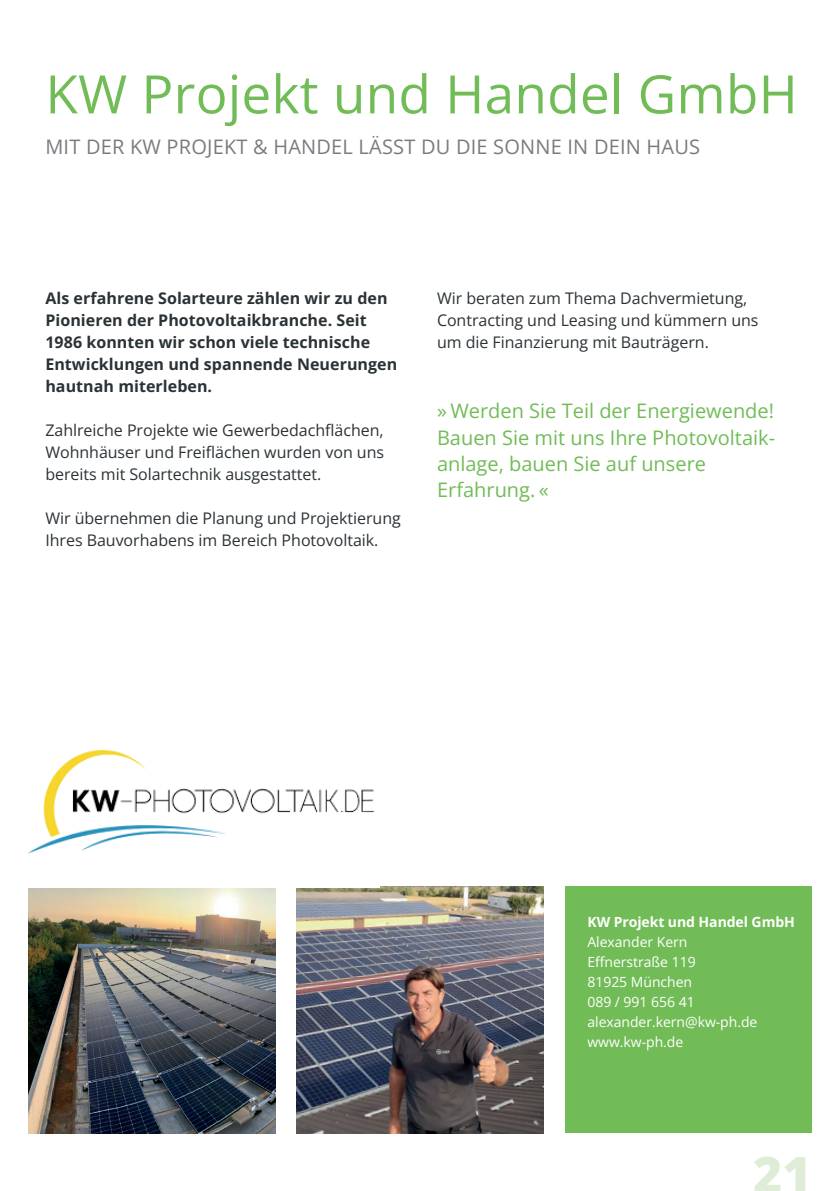
<style>
.page{position:relative;width:840px;height:1191px;background:#fff}
.page>*{position:absolute;margin:0;border:0;box-sizing:border-box;transform-origin:0 0}
.t1{font:53px "Open Sans";letter-spacing:.005em;color:#71bc57}
.t2{font:800 50px "Open Sans";color:#dfedd8}
.t3{font:20px/26.4px "Open Sans";color:#71bc57}
.t4{font:20px "Open Sans";letter-spacing:.01em;color:#787c80}
.t5{font:16px/22px "Open Sans";letter-spacing:-.005em;color:#2b3236}
.t6{font:700 16px/22px "Open Sans";letter-spacing:.005em;color:#2b3236}
.t7{font:14px/20px "Open Sans";letter-spacing:-.005em;color:#fff}
.t8{font:700 14px "Open Sans";letter-spacing:-.005em;color:#fff}
</style>
<div class="page">
<img style="left:28px;top:888px;width:247px;height:245px">
<img style="left:296px;top:886px;width:247px;height:247px">
<div style="left:564px;top:886px;width:247px;height:247px;background:#71bc57"></div>
<img style="left:28px;top:749px;width:351px;height:139px">
<h1 class="t1" style="left:45px;top:58px;width:753px">KW Projekt und Handel GmbH</h1>
<p class="t4" style="left:45px;top:133px;width:655px">MIT DER KW PROJEKT &amp; HANDEL LÄSST DU DIE SONNE IN DEIN HAUS</p>
<p class="t6" style="left:45px;top:286px;width:353px">Als erfahrene Solarteure zählen wir zu den Pionieren der Photovoltaikbranche. Seit 1986 konnten wir schon viele technische Entwicklungen und spannende Neuerungen hautnah miterleben.</p>
<p class="t5" style="left:45px;top:418px;width:340px;text-align:justify">Zahlreiche Projekte wie Gewerbedachflächen, Wohnhäuser und Freiflächen wurden von uns bereits mit Solartechnik ausgestattet.</p>
<p class="t5" style="left:45px;top:506px;width:357px">Wir übernehmen die Planung und Projektierung<br>Ihres Bauvorhabens im Bereich Photovoltaik.</p>
<p class="t5" style="left:437px;top:286px;width:323px">Wir beraten zum Thema Dachvermietung,<br>Contracting und Leasing und kümmern uns um die Finanzierung mit Bauträgern.</p>
<p class="t3" style="left:437px;top:397px;width:339px">» Werden Sie Teil der Energiewende!<br>Bauen Sie mit uns Ihre Photovoltaik&shy;anlage, bauen Sie auf unsere<br>Erfahrung. «</p>
<p class="t8" style="left:587px;top:912px;width:209px">KW Projekt und Handel GmbH</p>
<p class="t7" style="left:587px;top:931px;width:171px">Alexander Kern<br>Effnerstraße 119<br>81925 München<br>089 / 991 656 41 alexander.kern@kw-ph.de www.kw-ph.de</p>
<h2 class="t2" style="left:752px;top:1140px;width:60px">21</h2>
</div>
